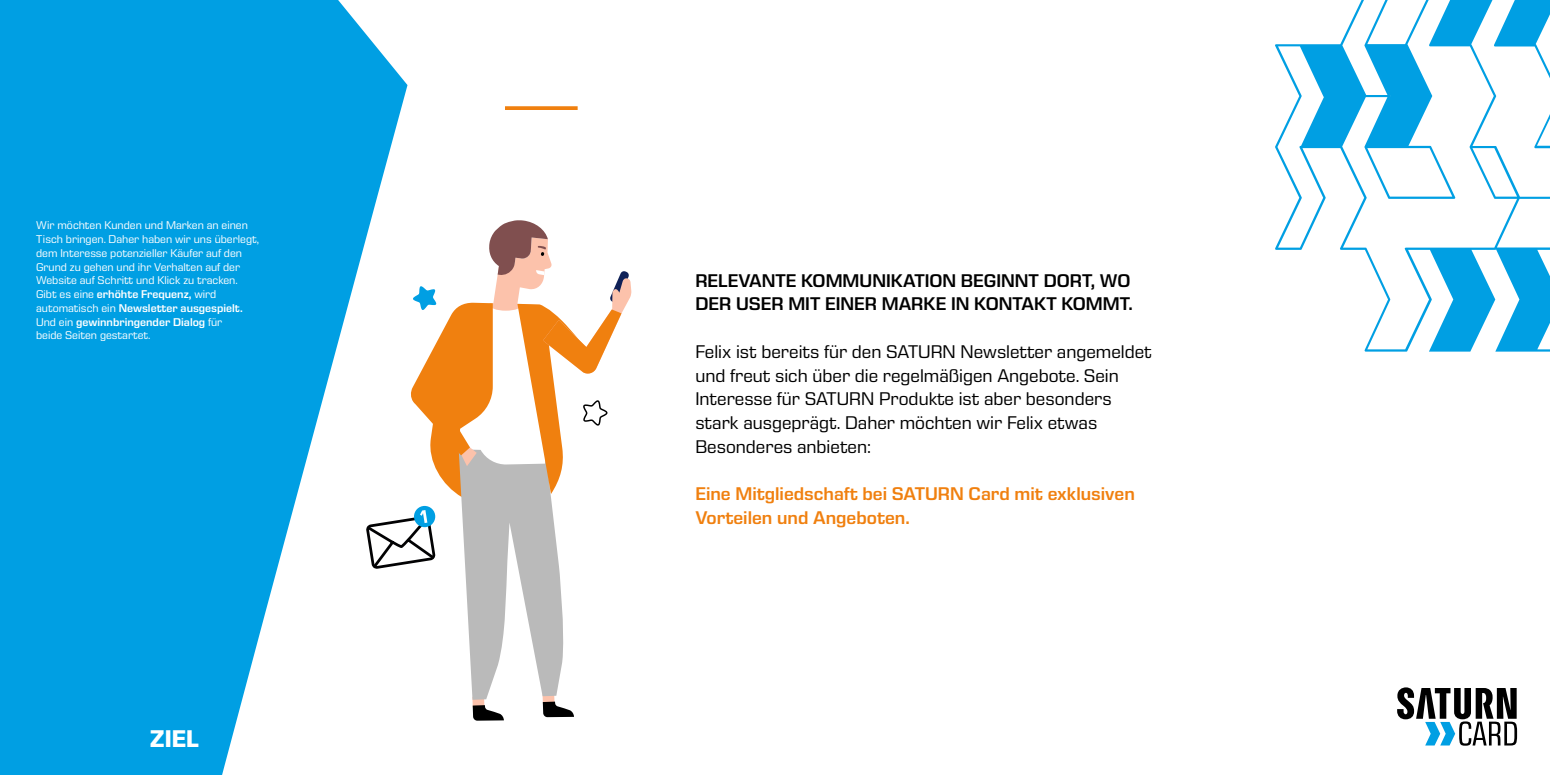
<style>
.page{position:relative;width:1550px;height:775px;background:#fff}
.page>*{position:absolute;margin:0;border:0;box-sizing:border-box;transform-origin:0 0}
.t1{font:700 24.62px "Eurostile Next For Saturn";color:#fff}
.t2{font:18.75px/23.8px "Eurostile Next LT Pro";color:#000}
.t3{font:600 18.75px/23.8px "Eurostile Next LT Pro";color:#000}
.t4{font:600 18.75px/23.8px "Eurostile Next LT Pro";color:#f0800f}
.t5{font:11.5px/13.8px "Eurostile Next LT Pro";color:#fff}
.s1{font-weight:600}
</style>
<div class="page">
<svg style="left:0;top:0;width:408px;height:775px;fill:#009fe3"></svg>
<svg style="left:1275px;top:0;width:275px;height:352px"></svg>
<svg style="left:1397px;top:687px;width:120px;height:59px"></svg>
<svg style="left:505px;top:106px;width:73px;height:4px"></svg>
<svg style="left:364px;top:220px;width:267px;height:501px"></svg>
<p class="t5" style="left:36px;top:219px;width:224px">Wir möchten Kunden und Marken an einen Tisch bringen. Daher haben wir uns überlegt, dem Interesse potenzieller Käufer auf den Grund zu gehen und ihr Verhalten auf der Website auf Schritt und Klick zu tracken.<br>Gibt es eine <span class="s1">erhöhte Frequenz,</span> wird automatisch ein <span class="s1">Newsletter ausgespielt.<br></span>Und ein <span class="s1">gewinnbringender Dialog</span> für<br>beide Seiten gestartet.</p>
<h1 class="t1" style="left:150px;top:725px;width:51px">ZIEL</h1>
<h2 class="t3" style="left:695px;top:269px;width:439px">RELEVANTE KOMMUNIKATION BEGINNT DORT, WO<br>DER USER MIT EINER MARKE IN KONTAKT KOMMT.</h2>
<h2 class="t2" style="left:695px;top:340px;width:458px">Felix ist bereits für den SATURN Newsletter angemeldet und freut sich über die regelmäßigen Angebote. Sein Interesse für SATURN Produkte ist aber besonders stark ausgeprägt. Daher möchten wir Felix etwas Besonderes anbieten:</h2>
<h2 class="t4" style="left:695px;top:482px;width:441px">Eine Mitgliedschaft bei SATURN Card mit exklusiven<br>Vorteilen und Angeboten.</h2>
</div>
